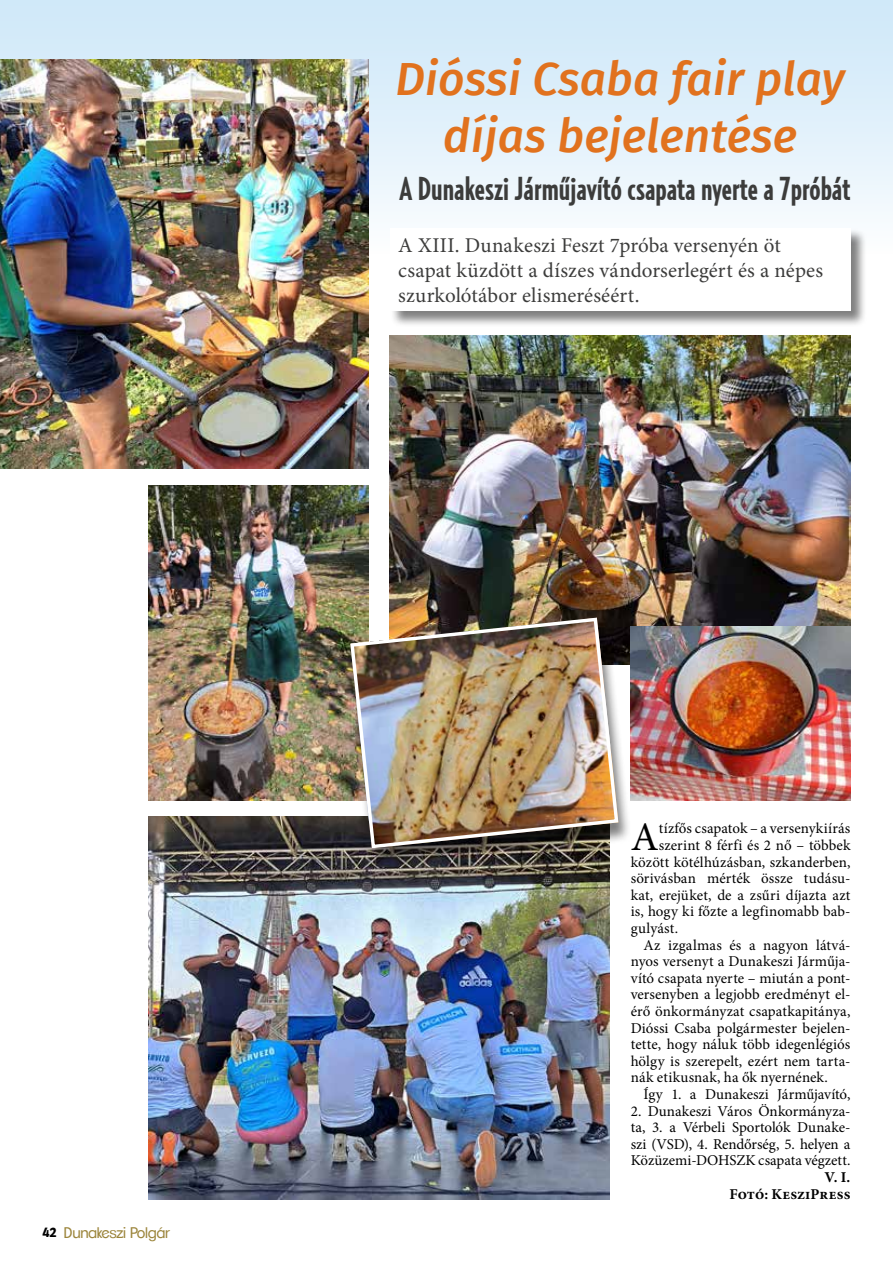
<style>
.page{position:relative;width:893px;height:1263px;background:#fff}
.page>*{position:absolute;margin:0;border:0;box-sizing:border-box;transform-origin:0 0}
.t1{font:italic 500 46.5px/57px "Fira Sans";letter-spacing:.005em;color:#e1721e;text-align:center}
.t2{font:40.5px "Minion Pro";color:#000}
.t3{font:700 extra-condensed 33px "Relay";color:#3c3c3b;scale:.96 1}
.t4{font:21px/25.2px "Minion Pro";letter-spacing:.005em;color:#3c3c3b}
.t5{font:15px/16.6px "Minion Pro";letter-spacing:.005em;color:#000;text-align:justify}
.t6{font:700 15px/16.6px "Minion Pro";letter-spacing:.01em;color:#000;text-align:right}
.t7{font:15px "Clemente P Dag";letter-spacing:-.02em;color:#9b843a}
.s1{font-family:"Polo Ze 11 K Bold";color:#000}
</style>
<div class="page">
<div style="left:0;top:0;width:893px;height:253px;background:linear-gradient(to bottom,#cce7f8,#fafdfe)"></div>
<hr style="left:892px;top:434px;width:1px;height:399px;background:#fffce5">
<div style="left:390px;top:228px;width:477px;height:100px;background:#000;opacity:.5"></div>
<div style="left:390px;top:228px;width:460px;height:83px;background:#fff"></div>
<img style="left:0;top:60px;width:369px;height:409px">
<img style="left:149px;top:817px;width:460px;height:382px">
<img style="left:390px;top:336px;width:460px;height:290px">
<img style="left:632px;top:626px;width:218px;height:174px">
<img style="left:149px;top:485px;width:220px;height:315px">
<div style="left:346px;top:620px;width:286px;height:249px;background:#000;opacity:.5"></div>
<img style="left:348px;top:616px;width:272px;height:234px">
<p class="t7" style="left:43px;top:1223px;width:129px"><span class="s1">42</span> Dunakeszi Polgár</p>
<h1 class="t1" style="left:395px;top:48px;width:451px">Dióssi Csaba fair play díjas bejelentése</h1>
<h3 class="t3" style="left:399px;top:169px;width:471px">A Dunakeszi Járműjavító csapata nyerte a 7próbát</h3>
<h3 class="t4" style="left:398px;top:233px;width:426px">A XIII. Dunakeszi Feszt 7próba versenyén öt csapat küzdött a díszes vándorserlegért és a népes szurkolótábor elismeréséért.</h3>
<h2 class="t2" style="left:631px;top:810px;width:29px">A</h2>
<p class="t5" style="left:659px;top:820px;width:193px">tízfős csapatok – a versenykiírás</p>
<p class="t5" style="left:659px;top:837px;width:193px">szerint 8 férfi és 2 nő – többek</p>
<p class="t5" style="left:631px;top:854px;width:221px">között kötélhúzásban, szkanderben,</p>
<p class="t5" style="left:631px;top:870px;width:221px">sörivásban mérték össze tudásu-</p>
<p class="t5" style="left:631px;top:887px;width:221px">kat, erejüket, de a zsűri díjazta azt</p>
<p class="t5" style="left:631px;top:903px;width:221px">is, hogy ki főzte a legfinomabb bab-</p>
<p class="t5" style="left:631px;top:920px;width:49px">gulyást.</p>
<p class="t5" style="left:643px;top:936px;width:208px">Az izgalmas és a nagyon látvá-</p>
<p class="t5" style="left:631px;top:953px;width:221px">nyos versenyt a Dunakeszi Járműja-</p>
<p class="t5" style="left:631px;top:970px;width:221px">vító csapata nyerte – miután a pont-</p>
<p class="t5" style="left:631px;top:986px;width:221px">versenyben a legjobb eredményt el-</p>
<p class="t5" style="left:631px;top:1003px;width:221px">érő önkormányzat csapatkapitánya,</p>
<p class="t5" style="left:631px;top:1019px;width:221px">Dióssi Csaba polgármester bejelen-</p>
<p class="t5" style="left:631px;top:1036px;width:221px">tette, hogy náluk több idegenlégiós</p>
<p class="t5" style="left:631px;top:1053px;width:221px">hölgy is szerepelt, ezért nem tarta-</p>
<p class="t5" style="left:631px;top:1069px;width:199px">nák etikusnak, ha ők nyernének.</p>
<p class="t5" style="left:643px;top:1086px;width:208px">Így 1. a Dunakeszi Járműjavító,</p>
<p class="t5" style="left:631px;top:1102px;width:221px">2. Dunakeszi Város Önkormányza&shy;ta, 3. a Vérbeli Sportolók Dunake&shy;szi (VSD), 4. Rendőrség, 5. helyen a Közüzemi-DOHSZK csapata végzett.</p>
<p class="t6" style="left:729px;top:1168px;width:123px">V. I.<br>Fotó: KesziPress</p>
</div>
